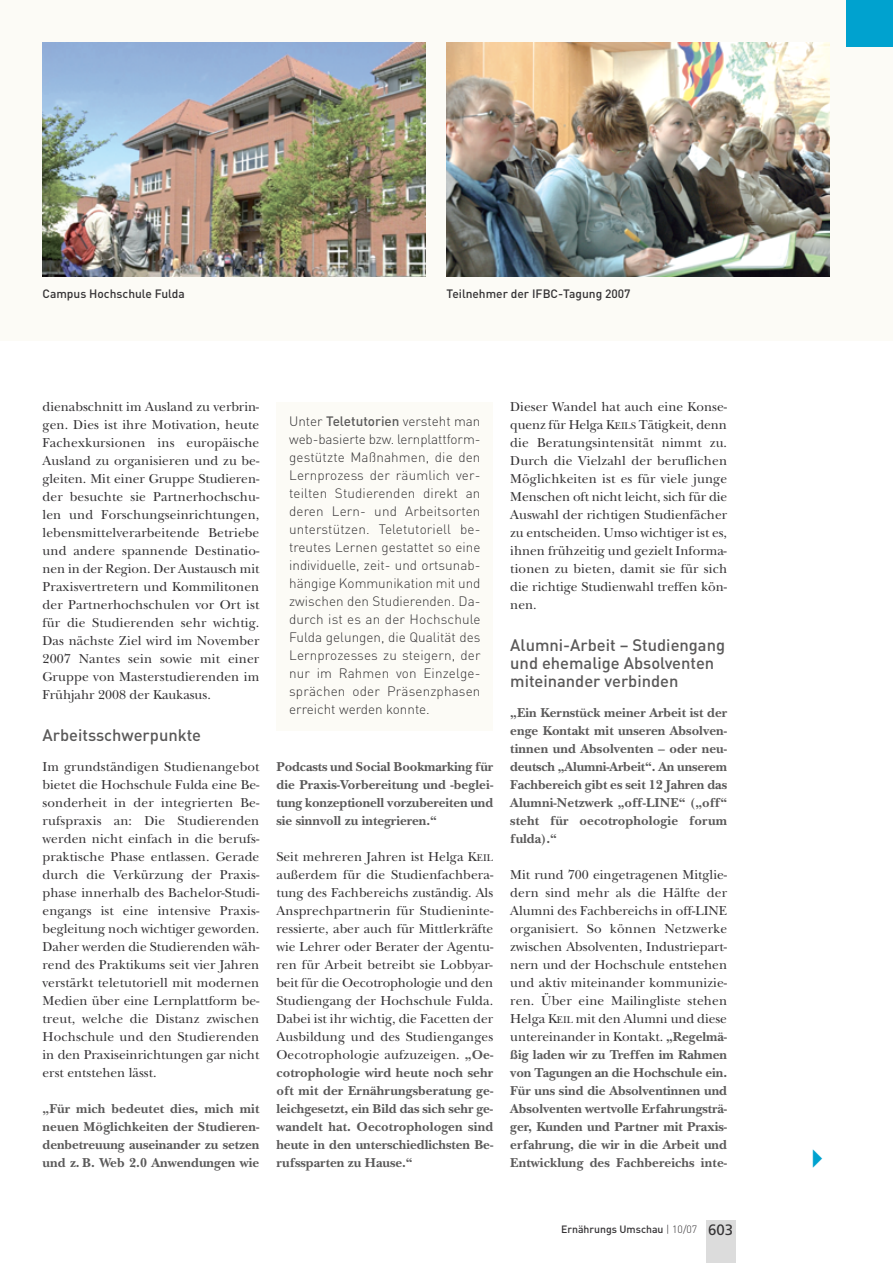
<style>
.page{position:relative;width:893px;height:1263px;background:#fff}
.page>*{position:absolute;margin:0;border:0;box-sizing:border-box;transform-origin:0 0}
.t1{font:21px "European Pi Three";color:#00a2cf}
.t2{font:500 16.5px/18px "DIN";color:#5a5959}
.t3{font:13.5px/18px "New Baskerville";color:#343234;text-align:justify}
.t4{font:700 13.5px/18px "New Baskerville";color:#5a5959;text-align:justify}
.t5{font:300 13.5px/18px "DIN";letter-spacing:.01em;color:#343234;text-align:justify}
.t6{font:500 12px "DIN";color:#343234}
.t7{font:500 10.5px "DIN";color:#343234}
.s1{font-weight:500;color:#5a5959}
.s2{font-size:10.2px}
.s3{font-weight:700;color:#5a5959}
.s4{font-weight:300}
.s5{font-family:"Frutiger";font-weight:400;font-size:15px}
</style>
<div class="page">
<div style="left:0;top:0;width:893px;height:340px;background:#fcfbf6"></div>
<div style="left:706px;top:1220px;width:30px;height:43px;background:#dcdcdc"></div>
<div style="left:846px;top:0;width:47px;height:47px;background:#00a2cf"></div>
<div style="left:276px;top:402px;width:217px;height:329px;background:#fcfbf6"></div>
<img style="left:43px;top:43px;width:382px;height:233px">
<img style="left:446px;top:43px;width:383px;height:233px">
<p class="t6" style="left:43px;top:289px;width:144px">Campus Hochschule Fulda</p>
<p class="t6" style="left:446px;top:289px;width:186px">Teilnehmer der IFBC-Tagung 2007</p>
<p class="t3" style="left:43px;top:399px;width:218px">dienabschnitt im Ausland zu verbrin&shy;gen. Dies ist ihre Motivation, heute Fachexkursionen ins europäische Ausland zu organisieren und zu be&shy;gleiten. Mit einer Gruppe Studieren&shy;der besuchte sie Partnerhochschu&shy;len und Forschungseinrichtungen, lebensmittelverarbeitende Betriebe und andere spannende Destinatio&shy;nen in der Region. Der Austausch mit Praxisvertretern und Kommilitonen der Partnerhochschulen vor Ort ist für die Studierenden sehr wichtig.<br>Das nächste Ziel wird im November 2007 Nantes sein sowie mit einer Gruppe von Masterstudierenden im Frühjahr 2008 der Kaukasus.</p>
<p class="t2" style="left:43px;top:728px;width:160px">Arbeitsschwerpunkte</p>
<p class="t3" style="left:43px;top:759px;width:218px">Im grundständigen Studienangebot bietet die Hochschule Fulda eine Be&shy;sonderheit in der integrierten Be&shy;rufspraxis an: Die Studierenden werden nicht einfach in die berufs&shy;praktische Phase entlassen. Gerade durch die Verkürzung der Praxis&shy;phase innerhalb des Bachelor-Studi&shy;engangs ist eine intensive Praxis&shy;begleitung noch wichtiger geworden.<br>Daher werden die Studierenden wäh&shy;rend des Praktikums seit vier Jahren verstärkt teletutoriell mit modernen Medien über eine Lernplattform be&shy;treut, welche die Distanz zwischen Hochschule und den Studierenden in den Praxiseinrichtungen gar nicht erst entstehen lässt.</p>
<p class="t4" style="left:43px;top:1101px;width:218px">„Für mich bedeutet dies, mich mit neuen Möglichkeiten der Studieren&shy;denbetreuung auseinander zu setzen und z. B. Web 2.0 Anwendungen wie</p>
<p class="t5" style="left:289px;top:414px;width:193px">Unter <span class="s1">Teletutorien</span> versteht man web-basierte bzw. lernplattform&shy;gestützte Maßnahmen, die den Lernprozess der räumlich ver&shy;teilten Studierenden direkt an deren Lern- und Arbeitsorten unterstützen. Teletutoriell be&shy;treutes Lernen gestattet so eine individuelle, zeit- und ortsunab&shy;hängige Kommunikation mit und zwischen den Studierenden. Da&shy;durch ist es an der Hochschule Fulda gelungen, die Qualität des Lernprozesses zu steigern, der nur im Rahmen von Einzelge&shy;sprächen oder Präsenzphasen erreicht werden konnte.</p>
<p class="t4" style="left:276px;top:759px;width:218px">Podcasts und Social Bookmarking für die Praxis-Vorbereitung und -beglei&shy;tung konzeptionell vorzubereiten und sie sinnvoll zu integrieren.“</p>
<p class="t3" style="left:276px;top:849px;width:218px">Seit mehreren Jahren ist Helga K<span class="s2">EIL </span>außerdem für die Studienfachbera&shy;tung des Fachbereichs zuständig. Als Ansprechpartnerin für Studieninte&shy;ressierte, aber auch für Mittlerkräfte wie Lehrer oder Berater der Agentu&shy;ren für Arbeit betreibt sie Lobbyar&shy;beit für die Oecotrophologie und den Studiengang der Hochschule Fulda.<br>Dabei ist ihr wichtig, die Facetten der Ausbildung und des Studienganges Oecotrophologie aufzuzeigen. <span class="s3">„Oe&shy;cotrophologie wird heute noch sehr oft mit der Ernährungsberatung ge&shy;leichgesetzt, ein Bild das sich sehr ge&shy;wandelt hat. Oecotrophologen sind heute in den unterschiedlichsten Be&shy;rufssparten zu Hause.“</span></p>
<p class="t3" style="left:510px;top:399px;width:218px">Dieser Wandel hat auch eine Konse&shy;quenz für Helga K<span class="s2">EILS</span> Tätigkeit, denn die Beratungsintensität nimmt zu.<br>Durch die Vielzahl der beruflichen Möglichkeiten ist es für viele junge Menschen oft nicht leicht, sich für die Auswahl der richtigen Studienfächer zu entscheiden. Umso wichtiger ist es, ihnen frühzeitig und gezielt Informa&shy;tionen zu bieten, damit sie für sich die richtige Studienwahl treffen kön&shy;nen.</p>
<p class="t2" style="left:510px;top:638px;width:216px">Alumni-Arbeit – Studiengang und ehemalige Absolventen miteinander verbinden</p>
<p class="t4" style="left:510px;top:705px;width:218px">„Ein Kernstück meiner Arbeit ist der enge Kontakt mit unseren Absolven&shy;tinnen und Absolventen – oder neu&shy;deutsch „Alumni-Arbeit“. An unserem Fachbereich gibt es seit 12 Jahren das Alumni-Netzwerk „off-LINE“ („off“ steht für oecotrophologie forum fulda).“</p>
<p class="t3" style="left:510px;top:867px;width:218px">Mit rund 700 eingetragenen Mitglie&shy;dern sind mehr als die Hälfte der Alumni des Fachbereichs in off-LINE organisiert. So können Netzwerke zwischen Absolventen, Industriepart&shy;nern und der Hochschule entstehen und aktiv miteinander kommunizie&shy;ren. Über eine Mailingliste stehen Helga K<span class="s2">EIL</span> mit den Alumni und diese untereinander in Kontakt. <span class="s3">„Regelmä&shy;ßig laden wir zu Treffen im Rahmen von Tagungen an die Hochschule ein.<br>Für uns sind die Absolventinnen und Absolventen wertvolle Erfahrungsträ&shy;ger, Kunden und Partner mit Praxis&shy;erfahrung, die wir in die Arbeit und Entwicklung des Fachbereichs inte-</span></p>
<p class="t7" style="left:561px;top:1225px;width:174px">Ernährungs Umschau <span class="s4">| 10/07</span> <span class="s5">603</span></p>
<h1 class="t1" style="left:812px;top:1149px;width:12px">-</h1>
</div>
